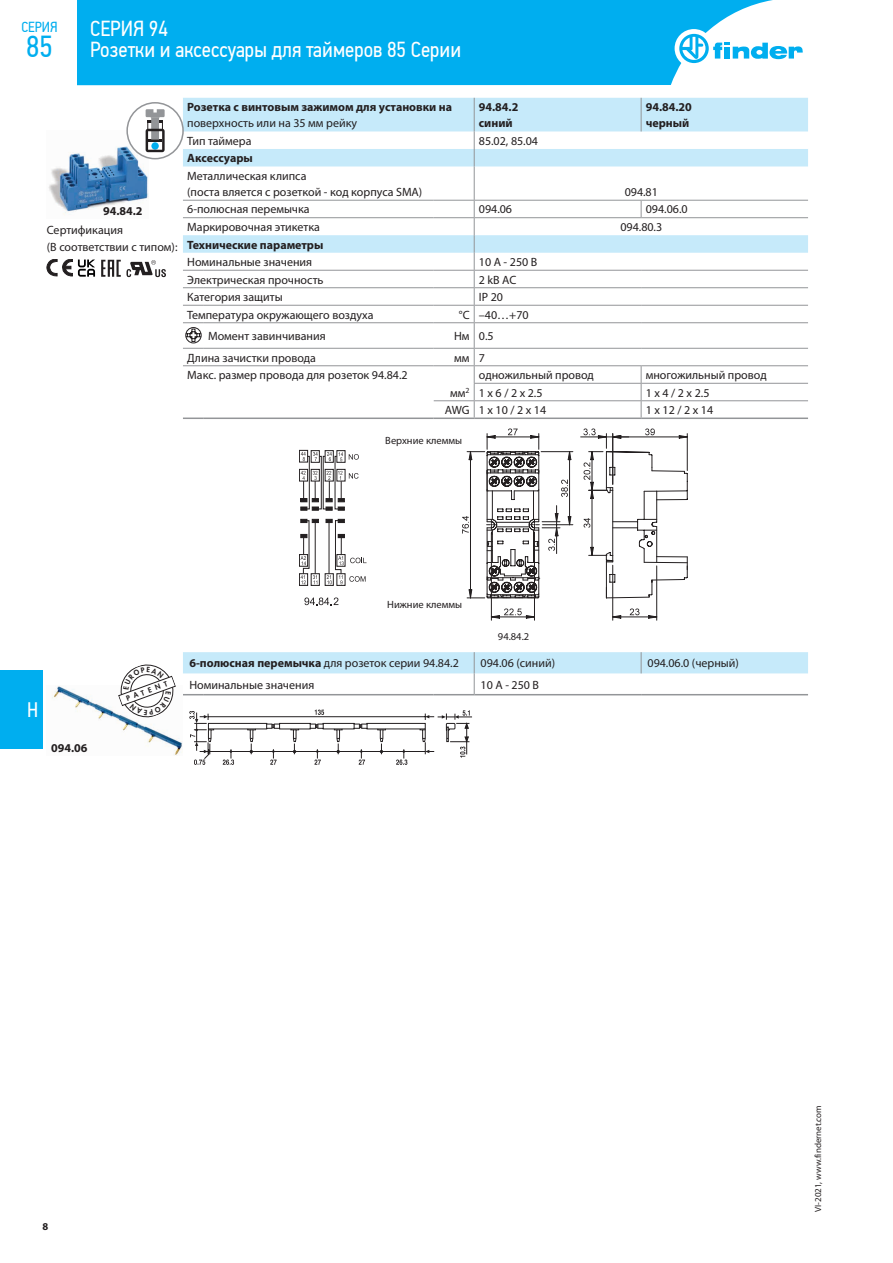
<style>
.page{position:relative;width:893px;height:1263px;background:#fff}
.page>*{position:absolute;margin:0;border:0;box-sizing:border-box;transform-origin:0 0}
.t1{font:30.3px "PF Din Text Cond Pro";color:#00aeef}
.t2{font:21.75px/21px "PF Din Text Cond Pro";color:#fff}
.t3{font:21px "PF Din Text Cond Pro";color:#fff}
.t4{font:14.55px "PF Din Text Cond Pro";color:#00aeef}
.t5{font:12px/16.2px "Myriad Pro";color:#231f20}
.t6{font:700 12px/16.2px "Myriad Pro";color:#231f20}
.t7{font:10.5px "Myriad Pro";color:#231f20}
.t8{font:700 10.5px "Myriad Pro";color:#231f20}
.t9{font:9px "Myriad Pro";color:#231f20}
.t10{font:800 7.05px "Futura Std";color:#231f20}
.s1{font-weight:700}
</style>
<div class="page">
<div style="left:0;top:670px;width:43px;height:78px;background:#00aeef"></div>
<svg style="left:183px;top:98px;width:625px;height:575px"></svg>
<svg style="left:183px;top:270px;width:21px;height:1px"></svg>
<hr style="left:204px;top:270px;width:230px;height:1px;background:#939598">
<hr style="left:434px;top:270px;width:40px;height:1px;background:#939598">
<svg style="left:183px;top:287px;width:21px;height:1px"></svg>
<hr style="left:204px;top:287px;width:230px;height:1px;background:#939598">
<hr style="left:434px;top:287px;width:40px;height:1px;background:#939598">
<svg style="left:183px;top:305px;width:21px;height:1px"></svg>
<hr style="left:204px;top:305px;width:230px;height:1px;background:#939598">
<hr style="left:434px;top:305px;width:40px;height:1px;background:#939598">
<svg style="left:183px;top:322px;width:21px;height:1px"></svg>
<svg style="left:183px;top:348px;width:21px;height:1px"></svg>
<hr style="left:204px;top:348px;width:230px;height:1px;background:#939598">
<hr style="left:434px;top:348px;width:40px;height:1px;background:#939598">
<hr style="left:434px;top:400px;width:40px;height:1px;background:#939598">
<hr style="left:204px;top:322px;width:230px;height:1px;background:#939598">
<hr style="left:434px;top:322px;width:40px;height:1px;background:#939598">
<hr style="left:641px;top:98px;width:1px;height:33px;background:#939598">
<svg style="left:641px;top:201px;width:1px;height:16px"></svg>
<hr style="left:474px;top:166px;width:1px;height:34px;background:#939598">
<hr style="left:474px;top:270px;width:167px;height:1px;background:#939598">
<hr style="left:641px;top:270px;width:167px;height:1px;background:#939598">
<svg style="left:183px;top:200px;width:21px;height:1px"></svg>
<hr style="left:204px;top:200px;width:230px;height:1px;background:#939598">
<hr style="left:434px;top:200px;width:40px;height:1px;background:#939598">
<hr style="left:474px;top:287px;width:167px;height:1px;background:#939598">
<hr style="left:641px;top:287px;width:167px;height:1px;background:#939598">
<hr style="left:474px;top:305px;width:167px;height:1px;background:#939598">
<hr style="left:641px;top:305px;width:167px;height:1px;background:#939598">
<hr style="left:474px;top:322px;width:167px;height:1px;background:#939598">
<hr style="left:641px;top:322px;width:167px;height:1px;background:#939598">
<hr style="left:474px;top:348px;width:167px;height:1px;background:#939598">
<hr style="left:641px;top:348px;width:167px;height:1px;background:#939598">
<hr style="left:474px;top:365px;width:167px;height:1px;background:#939598">
<hr style="left:474px;top:383px;width:167px;height:1px;background:#939598">
<hr style="left:474px;top:400px;width:167px;height:1px;background:#939598">
<hr style="left:641px;top:365px;width:167px;height:1px;background:#939598">
<hr style="left:641px;top:383px;width:167px;height:1px;background:#939598">
<hr style="left:641px;top:400px;width:167px;height:1px;background:#939598">
<svg style="left:641px;top:366px;width:1px;height:51px"></svg>
<svg style="left:641px;top:652px;width:1px;height:21px"></svg>
<svg style="left:183px;top:217px;width:21px;height:1px"></svg>
<hr style="left:204px;top:217px;width:230px;height:1px;background:#939598">
<hr style="left:434px;top:217px;width:40px;height:1px;background:#939598">
<hr style="left:474px;top:98px;width:1px;height:33px;background:#939598">
<svg style="left:474px;top:131px;width:1px;height:35px"></svg>
<hr style="left:474px;top:200px;width:167px;height:1px;background:#939598">
<hr style="left:641px;top:200px;width:167px;height:1px;background:#939598">
<hr style="left:474px;top:217px;width:167px;height:1px;background:#939598">
<hr style="left:641px;top:217px;width:167px;height:1px;background:#939598">
<svg style="left:183px;top:365px;width:21px;height:1px"></svg>
<hr style="left:204px;top:365px;width:230px;height:1px;background:#939598">
<hr style="left:434px;top:365px;width:40px;height:1px;background:#939598">
<svg style="left:474px;top:201px;width:1px;height:216px"></svg>
<hr style="left:183px;top:417px;width:21px;height:2px;background:#939598">
<hr style="left:204px;top:417px;width:230px;height:2px;background:#939598">
<hr style="left:434px;top:417px;width:40px;height:2px;background:#939598">
<hr style="left:474px;top:417px;width:167px;height:2px;background:#939598">
<hr style="left:641px;top:417px;width:167px;height:2px;background:#939598">
<svg style="left:183px;top:694px;width:21px;height:1px"></svg>
<hr style="left:204px;top:694px;width:230px;height:1px;background:#939598">
<hr style="left:434px;top:694px;width:40px;height:1px;background:#939598">
<svg style="left:474px;top:652px;width:1px;height:42px"></svg>
<hr style="left:474px;top:694px;width:167px;height:1px;background:#939598">
<hr style="left:641px;top:694px;width:167px;height:1px;background:#939598">
<img style="left:48px;top:143px;width:101px;height:72px">
<div style="left:127px;top:103px;width:56px;height:56px;background:#fff;border-radius:50%"></div>
<div style="left:126px;top:102px;width:58px;height:57px;border:2px solid #939598;border-radius:50%"></div>
<svg style="left:146px;top:109px;width:19px;height:43px"></svg>
<svg style="left:47px;top:259px;width:48px;height:18px"></svg>
<svg style="left:101px;top:260px;width:65px;height:17px"></svg>
<div style="left:185px;top:327px;width:17px;height:16px;border:1px solid #231f20;border-radius:50%"></div>
<svg style="left:186px;top:329px;width:15px;height:13px"></svg>
<svg style="left:304px;top:597px;width:34px;height:8px"></svg>
<svg style="left:299px;top:450px;width:68px;height:136px"></svg>
<hr style="left:534px;top:533px;width:1px;height:87px;background:#231f20">
<hr style="left:491px;top:533px;width:1px;height:87px;background:#231f20">
<svg style="left:491px;top:608px;width:43px;height:9px"></svg>
<hr style="left:491px;top:617px;width:43px;height:1px;background:#231f20">
<hr style="left:612px;top:565px;width:1px;height:55px;background:#231f20">
<hr style="left:656px;top:566px;width:1px;height:54px;background:#231f20">
<svg style="left:630px;top:608px;width:9px;height:7px"></svg>
<svg style="left:612px;top:615px;width:9px;height:3px"></svg>
<svg style="left:648px;top:615px;width:9px;height:2px"></svg>
<hr style="left:613px;top:617px;width:44px;height:1px;background:#231f20">
<svg style="left:462px;top:428px;width:226px;height:171px"></svg>
<hr style="left:657px;top:499px;width:30px;height:1px;background:#231f20">
<img style="left:52px;top:685px;width:131px;height:71px">
<svg style="left:189px;top:710px;width:283px;height:55px"></svg>
<div style="left:77px;top:0;width:696px;height:85px;background:#00aeef"></div>
<div style="left:675px;top:29px;width:38px;height:39px;background:#fff;border-radius:50%"></div>
<svg style="left:679px;top:34px;width:124px;height:29px"></svg>
<svg style="left:117px;top:664px;width:59px;height:57px"></svg>
<p class="t4" style="left:21px;top:19px;width:38px">СЕРИЯ</p>
<h1 class="t1" style="left:26px;top:28px;width:28px">85</h1>
<h2 class="t2" style="left:90px;top:18px;width:373px">СЕРИЯ 94<br>Розетки и аксессуары для таймеров 85 Серии</h2>
<p class="t6" style="left:187px;top:98px;width:266px">Розетка с винтовым зажимом для установки на</p>
<p class="t5" style="left:187px;top:115px;width:171px">поверхность или на 35 мм рейку</p>
<p class="t6" style="left:479px;top:98px;width:41px">94.84.2 синий</p>
<p class="t6" style="left:646px;top:98px;width:48px">94.84.20 черный</p>
<p class="t5" style="left:187px;top:132px;width:66px">Тип таймера</p>
<p class="t5" style="left:479px;top:132px;width:61px">85.02, 85.04</p>
<p class="t6" style="left:187px;top:150px;width:67px">Аксессуары</p>
<p class="t5" style="left:187px;top:167px;width:236px">Металлическая клипса<br>(поста вляется с розеткой - код корпуса SMA)</p>
<p class="t5" style="left:625px;top:184px;width:35px">094.81</p>
<p class="t6" style="left:103px;top:203px;width:41px">94.84.2</p>
<p class="t5" style="left:47px;top:222px;width:132px">Сертификация<br>(В соответствии с типом):</p>
<p class="t5" style="left:187px;top:201px;width:124px">6-полюсная перемычка</p>
<p class="t5" style="left:479px;top:201px;width:35px">094.06</p>
<p class="t5" style="left:646px;top:201px;width:43px">094.06.0</p>
<p class="t5" style="left:187px;top:219px;width:134px">Mаркировочная этикетка</p>
<p class="t5" style="left:620px;top:219px;width:43px">094.80.3</p>
<p class="t6" style="left:187px;top:236px;width:138px">Технические параметры</p>
<p class="t5" style="left:187px;top:254px;width:127px">Номинальные значения</p>
<p class="t5" style="left:479px;top:254px;width:60px">10 A - 250 B</p>
<p class="t5" style="left:187px;top:271px;width:138px">Электрическая прочность</p>
<p class="t5" style="left:479px;top:271px;width:39px">2 kB AC</p>
<p class="t5" style="left:187px;top:289px;width:97px">Категория защиты</p>
<p class="t5" style="left:479px;top:289px;width:26px">IP 20</p>
<p class="t5" style="left:187px;top:306px;width:188px">Температура окружающего воздуха</p>
<p class="t5" style="left:459px;top:306px;width:71px">°C –40…+70</p>
<p class="t5" style="left:208px;top:328px;width:119px">Момент завинчивания</p>
<p class="t5" style="left:454px;top:328px;width:41px">Hм 0.5</p>
<p class="t5" style="left:187px;top:349px;width:130px">Длина зачистки провода</p>
<p class="t5" style="left:454px;top:349px;width:32px">мм 7</p>
<p class="t5" style="left:187px;top:367px;width:222px">Макс. размер провода для розеток 94.84.2</p>
<p class="t5" style="left:479px;top:367px;width:117px">одножильный провод</p>
<p class="t5" style="left:646px;top:367px;width:122px">многожильный провод</p>
<p class="t5" style="left:450px;top:384px;width:94px">мм<sup>2</sup> 1 x 6 / 2 x 2.5</p>
<p class="t5" style="left:646px;top:384px;width:65px">1 x 4 / 2 x 2.5</p>
<p class="t5" style="left:445px;top:402px;width:103px">AWG 1 x 10 / 2 x 14</p>
<p class="t5" style="left:646px;top:402px;width:69px">1 x 12 / 2 x 14</p>
<p class="t7" style="left:385px;top:434px;width:79px">Верхние клеммы</p>
<h3 class="t3" style="left:27px;top:697px;width:13px">H</h3>
<p class="t6" style="left:51px;top:740px;width:38px">094.06</p>
<p class="t10" style="left:125px;top:694px;width:45px;rotate:-20deg">PATENT</p>
<p class="t7" style="left:387px;top:598px;width:77px">Нижние клеммы</p>
<p class="t7" style="left:498px;top:630px;width:33px">94.84.2</p>
<p class="t5" style="left:189px;top:655px;width:271px"><span class="s1">6-полюсная перемычка</span> для розеток серии 94.84.2</p>
<p class="t5" style="left:481px;top:655px;width:76px">094.06 (синий)</p>
<p class="t5" style="left:647px;top:655px;width:93px">094.06.0 (черный)</p>
<p class="t5" style="left:189px;top:676px;width:127px">Номинальные значения</p>
<p class="t5" style="left:481px;top:676px;width:60px">10 A - 250 B</p>
<p class="t8" style="left:43px;top:1219px;width:7px">8</p>
<p class="t9" style="left:812px;top:1212px;width:108px;rotate:-90deg">VI-2021, www.findernet.com</p>
</div>
